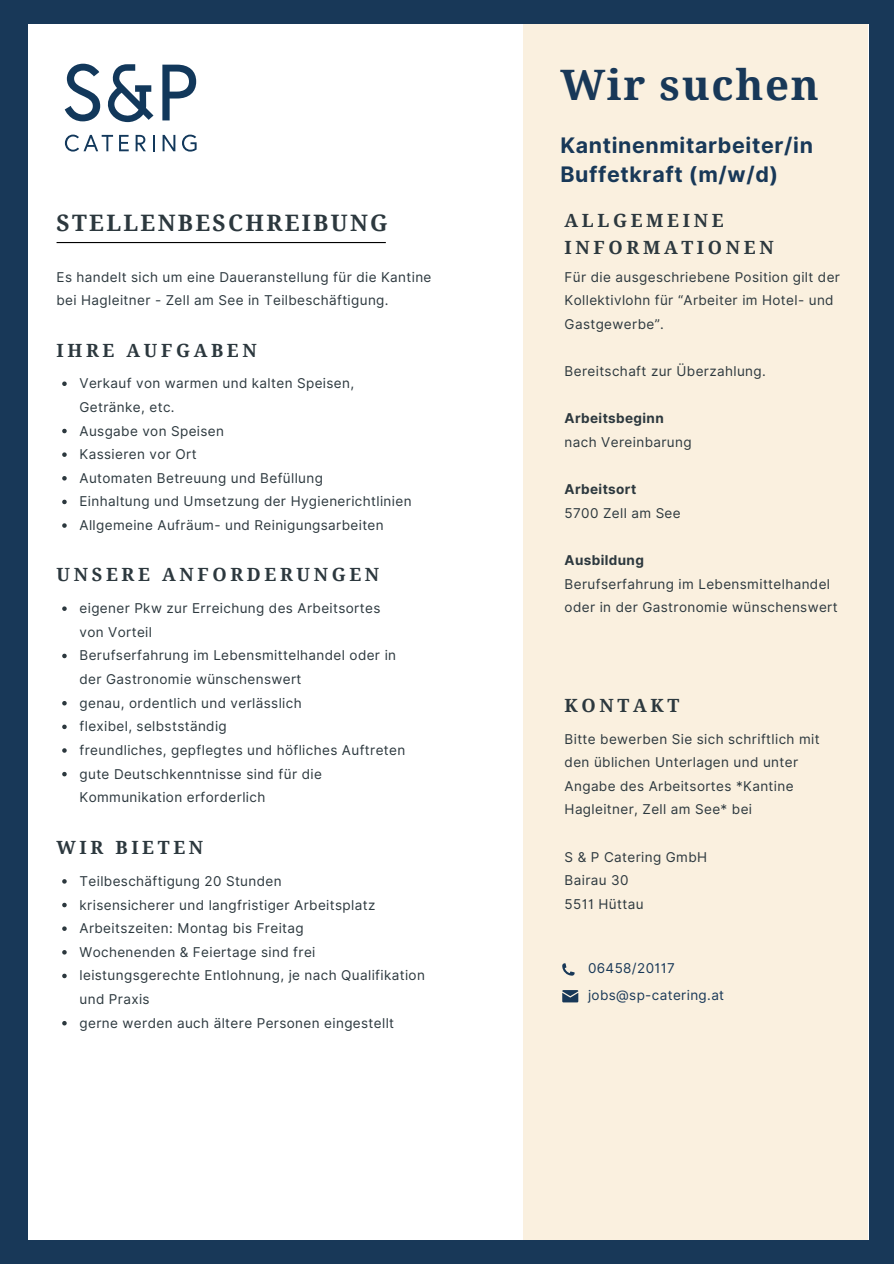
<style>
.page{position:relative;width:894px;height:1264px;background:#fff}
.page>*{position:absolute;margin:0;border:0;box-sizing:border-box;transform-origin:0 0}
.t1{font:700 42px "Noto Serif";letter-spacing:.04em;color:#183858}
.t2{font:700 22.65px "Noto Serif";letter-spacing:.1em;color:#2c383e}
.t3{font:700 21.45px/29.2px "Inter";letter-spacing:.03em;color:#183858}
.t4{font:700 18.15px/27px "Noto Serif";letter-spacing:.2em;color:#2c383e}
.t5{font:13.5px/23.7px "Inter";letter-spacing:.025em;color:#2c383e}
.t6{font:700 13.5px "Inter";letter-spacing:.03em;color:#2c383e}
.t7{font:13.5px "Inter";letter-spacing:.03em;color:#183858}
</style>
<div class="page">
<div style="left:0;top:0;width:893px;height:1263px;background:#183858"></div>
<div style="left:28px;top:24px;width:839px;height:1215px;background:#fff"></div>
<hr style="left:57px;top:242px;width:329px;height:1px;background:#000">
<div style="left:522px;top:24px;width:345px;height:1215px;background:#faf0df"></div>
<svg style="left:107px;top:64px;width:46px;height:58px"></svg>
<svg style="left:65px;top:64px;width:35px;height:57px"></svg>
<svg style="left:162px;top:65px;width:34px;height:55px"></svg>
<svg style="left:65px;top:135px;width:48px;height:16px"></svg>
<svg style="left:119px;top:135px;width:10px;height:16px"></svg>
<svg style="left:135px;top:135px;width:11px;height:16px"></svg>
<svg style="left:153px;top:135px;width:2px;height:16px"></svg>
<svg style="left:162px;top:135px;width:13px;height:16px"></svg>
<svg style="left:182px;top:135px;width:14px;height:17px"></svg>
<svg style="left:62px;top:381px;width:5px;height:5px"></svg>
<svg style="left:62px;top:429px;width:5px;height:4px"></svg>
<svg style="left:62px;top:452px;width:5px;height:5px"></svg>
<svg style="left:62px;top:476px;width:5px;height:4px"></svg>
<svg style="left:62px;top:499px;width:5px;height:5px"></svg>
<svg style="left:62px;top:523px;width:5px;height:5px"></svg>
<svg style="left:62px;top:606px;width:5px;height:5px"></svg>
<svg style="left:62px;top:653px;width:5px;height:5px"></svg>
<svg style="left:62px;top:701px;width:5px;height:4px"></svg>
<svg style="left:62px;top:724px;width:5px;height:5px"></svg>
<svg style="left:62px;top:748px;width:5px;height:4px"></svg>
<svg style="left:62px;top:772px;width:5px;height:4px"></svg>
<svg style="left:62px;top:879px;width:5px;height:4px"></svg>
<svg style="left:62px;top:902px;width:5px;height:5px"></svg>
<svg style="left:62px;top:926px;width:5px;height:4px"></svg>
<svg style="left:62px;top:950px;width:5px;height:4px"></svg>
<svg style="left:62px;top:973px;width:5px;height:5px"></svg>
<svg style="left:62px;top:1021px;width:5px;height:4px"></svg>
<svg style="left:562px;top:963px;width:12px;height:12px"></svg>
<svg style="left:562px;top:990px;width:16px;height:12px"></svg>
<p class="t2" style="left:57px;top:207px;width:332px">STELLENBESCHREIBUNG</p>
<h2 class="t5" style="left:57px;top:265px;width:376px">Es handelt sich um eine Daueranstellung für die Kantine bei Hagleitner - Zell am See in Teilbeschäftigung.</h2>
<p class="t4" style="left:57px;top:336px;width:202px">IHRE AUFGABEN</p>
<p class="t5" style="left:79px;top:371px;width:276px">Verkauf von warmen und kalten Speisen,<br>Getränke, etc.</p>
<h4 class="t5" style="left:79px;top:419px;width:146px">Ausgabe von Speisen</h4>
<p class="t5" style="left:79px;top:442px;width:119px">Kassieren vor Ort</p>
<p class="t5" style="left:79px;top:466px;width:245px">Automaten Betreuung und Befüllung</p>
<p class="t5" style="left:79px;top:489px;width:333px">Einhaltung und Umsetzung der Hygienerichtlinien</p>
<p class="t5" style="left:79px;top:513px;width:306px">Allgemeine Aufräum- und Reinigungsarbeiten</p>
<p class="t4" style="left:57px;top:561px;width:324px">UNSERE ANFORDERUNGEN</p>
<p class="t5" style="left:79px;top:596px;width:302px">eigener Pkw zur Erreichung des Arbeitsortes von Vorteil</p>
<h4 class="t5" style="left:79px;top:643px;width:318px">Berufserfahrung im Lebensmittelhandel oder in der Gastronomie wünschenswert</h4>
<p class="t5" style="left:79px;top:691px;width:223px">genau, ordentlich und verlässlich</p>
<p class="t5" style="left:79px;top:714px;width:149px">flexibel, selbstständig</p>
<p class="t5" style="left:79px;top:738px;width:327px">freundliches, gepflegtes und höfliches Auftreten</p>
<p class="t5" style="left:79px;top:762px;width:244px">gute Deutschkenntnisse sind für die<br>Kommunikation erforderlich</p>
<p class="t4" style="left:57px;top:833px;width:148px">WIR BIETEN</p>
<p class="t5" style="left:79px;top:869px;width:203px">Teilbeschäftigung 20 Stunden</p>
<h4 class="t5" style="left:79px;top:892px;width:297px">krisensicherer und langfristiger Arbeitsplatz</h4>
<p class="t5" style="left:79px;top:916px;width:226px">Arbeitszeiten: Montag bis Freitag</p>
<p class="t5" style="left:79px;top:940px;width:237px">Wochenenden &amp; Feiertage sind frei</p>
<p class="t5" style="left:79px;top:963px;width:347px">leistungsgerechte Entlohnung, je nach Qualifikation und Praxis</p>
<p class="t5" style="left:79px;top:1010px;width:316px">gerne werden auch ältere Personen eingestellt</p>
<p class="t1" style="left:560px;top:55px;width:260px">Wir suchen</p>
<p class="t3" style="left:560px;top:130px;width:254px">Kantinenmitarbeiter/in<br>Buffetkraft (m/w/d)</p>
<p class="t4" style="left:564px;top:206px;width:210px">ALLGEMEINE<br>INFORMATIONEN</p>
<h1 class="t5" style="left:564px;top:265px;width:277px">Für die ausgeschriebene Position gilt der<br>Kollektivlohn für “Arbeiter im Hotel- und<br>Gastgewerbe”.</h1>
<h3 class="t5" style="left:564px;top:359px;width:203px">Bereitschaft zur Überzahlung.</h3>
<h4 class="t6" style="left:564px;top:410px;width:101px">Arbeitsbeginn</h4>
<p class="t5" style="left:564px;top:430px;width:128px">nach Vereinbarung</p>
<p class="t6" style="left:564px;top:481px;width:73px">Arbeitsort</p>
<p class="t5" style="left:564px;top:501px;width:118px">5700 Zell am See</p>
<p class="t6" style="left:564px;top:552px;width:81px">Ausbildung</p>
<p class="t5" style="left:564px;top:572px;width:274px">Berufserfahrung im Lebensmittelhandel oder in der Gastronomie wünschenswert</p>
<p class="t4" style="left:564px;top:691px;width:116px">KONTAKT</p>
<p class="t5" style="left:564px;top:726px;width:256px">Bitte bewerben Sie sich schriftlich mit den üblichen Unterlagen und unter Angabe des Arbeitsortes *Kantine Hagleitner, Zell am See* bei</p>
<p class="t5" style="left:564px;top:845px;width:144px">S &amp; P Catering GmbH</p>
<h4 class="t5" style="left:564px;top:868px;width:65px">Bairau 30</h4>
<p class="t5" style="left:564px;top:892px;width:80px">5511 Hüttau</p>
<p class="t7" style="left:588px;top:960px;width:88px">06458/20117</p>
<p class="t7" style="left:588px;top:986px;width:138px">jobs@sp-catering.at</p>
</div>
